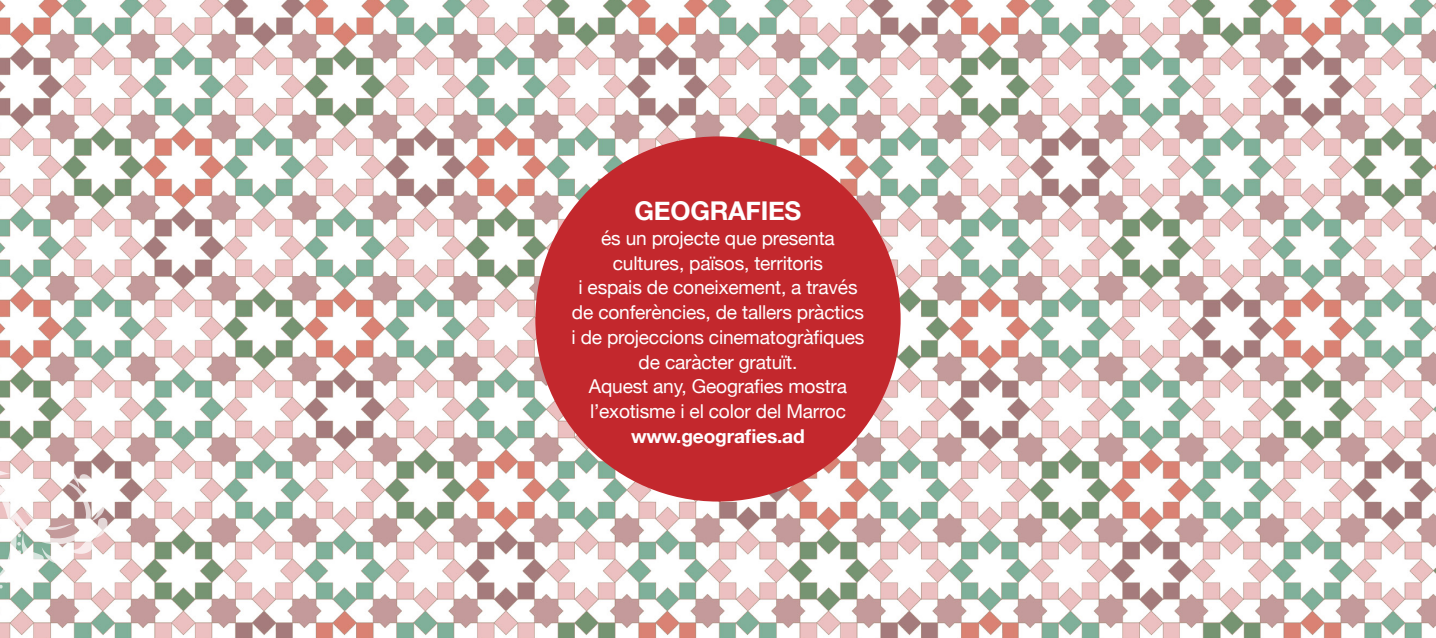
<style>
.page{position:relative;width:1436px;height:638px;background:#fff}
.page>*{position:absolute;margin:0;border:0;box-sizing:border-box;transform-origin:0 0}
.t1{font:700 25.88px "Helvetica Neue";letter-spacing:-.01em;color:#fff}
.t2{font:19.12px/24.8px "Helvetica Neue";letter-spacing:-.01em;color:#fff;text-align:center}
.t3{font:700 19.12px "Helvetica Neue";letter-spacing:-.01em;color:#fff}
</style>
<div class="page">
<img style="left:0;top:0;width:1435px;height:638px">
<svg style="left:0;top:440px;width:114px;height:155px"></svg>
<div style="left:535px;top:136px;width:365px;height:365px;background:#c3282d;border-radius:50%"></div>
<h1 class="t1" style="left:634px;top:191px;width:168px">GEOGRAFIES</h1>
<p class="t2" style="left:571px;top:227px;width:294px">és un projecte que presenta cultures, països, territoris<br>i espais de coneixement, a través de conferències, de tallers pràctics i de projeccions cinematogràfiques de caràcter gratuït.<br>Aquest any, Geografies mostra l’exotisme i el color del Marroc</p>
<p class="t3" style="left:631px;top:421px;width:175px">www.geografies.ad</p>
</div>
